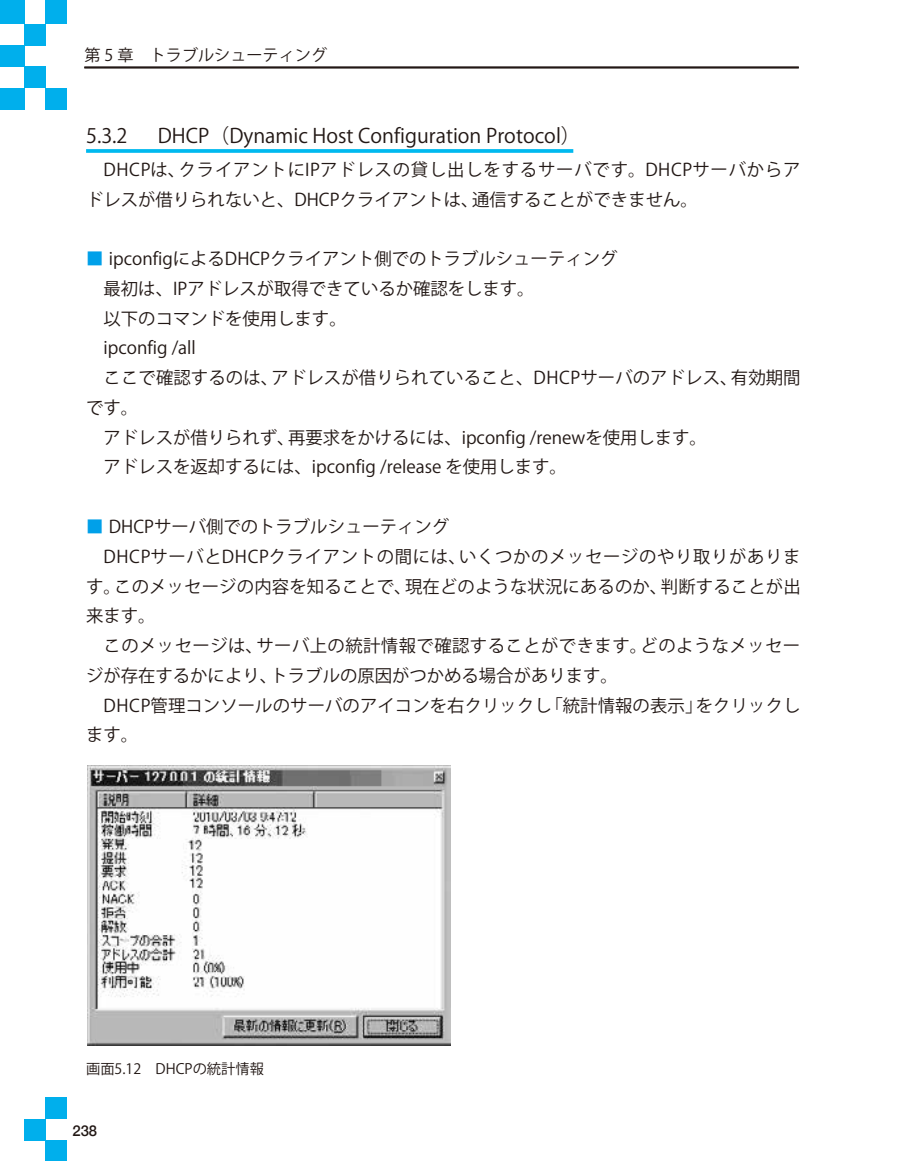
<style>
.page{position:relative;width:898px;height:1161px;background:#fff}
.page>*{position:absolute;margin:0;border:0;box-sizing:border-box;transform-origin:0 0}
.t1{font:19.78px "Koz Go Pr 6 N";color:#221815}
.t2{font:17.32px/29.8px "Koz Go Pr 6 N";color:#221815}
.t3{font:17.32px "Koz Go Pr 6 N";letter-spacing:.035em;color:#221815}
.t4{font:17.32px "Koz Go Pr 6 N";letter-spacing:.025em;color:#221815}
.t5{font:16.1px "Koz Go Pr 6 N";color:#221815}
.t6{font:500 14.88px "Helvetica Neue";color:#221815}
.t7{font:14.17px "Koz Go Pr 6 N";color:#221815}
.s1{color:#00a0e9}
</style>
<div class="page">
<div style="left:46px;top:1097px;width:21px;height:22px;background:#00afec"></div>
<div style="left:24px;top:1119px;width:22px;height:21px;background:#00afec"></div>
<div style="left:45px;top:1140px;width:22px;height:21px;background:#00afec"></div>
<div style="left:0;top:0;width:25px;height:24px;background:#00afec"></div>
<div style="left:46px;top:0;width:21px;height:24px;background:#00afec"></div>
<div style="left:24px;top:24px;width:22px;height:21px;background:#00afec"></div>
<div style="left:0;top:45px;width:24px;height:22px;background:#00afec"></div>
<div style="left:24px;top:67px;width:21px;height:21px;background:#00afec"></div>
<div style="left:46px;top:88px;width:21px;height:22px;background:#00afec"></div>
<div style="left:0;top:88px;width:24px;height:21px;background:#00afec"></div>
<svg style="left:86px;top:149px;width:487px;height:4px;background:#11bdef"></svg>
<img style="left:88px;top:766px;width:362px;height:279px">
<hr style="left:84px;top:67px;width:715px;height:1px;background:#221815">
<p class="t5" style="left:84px;top:46px;width:244px">第 5 章　トラブルシューティング</p>
<p class="t1" style="left:86px;top:125px;width:43px">5.3.2</p>
<p class="t1" style="left:158px;top:125px;width:424px">DHCP（Dynamic Host Configuration Protocol）</p>
<p class="t2" style="left:86px;top:155px;width:716px;text-indent:18px">DHCPは、クライアントにIPアドレスの貸し出しをするサーバです。DHCPサーバからアドレスが借りられないと、DHCPクライアントは、通信することができません。</p>
<p class="t2" style="left:86px;top:244px;width:533px"><span class="s1">■</span> ipconfigによるDHCPクライアント側でのトラブルシューティング</p>
<p class="t2" style="left:104px;top:274px;width:433px">最初は、IPアドレスが取得できているか確認をします。</p>
<p class="t2" style="left:104px;top:304px;width:245px">以下のコマンドを使用します。</p>
<p class="t2" style="left:104px;top:333px;width:94px">ipconfig /all</p>
<p class="t2" style="left:104px;top:363px;width:698px">ここで確認するのは、アドレスが借りられていること、DHCPサーバのアドレス、有効期間</p>
<p class="t2" style="left:86px;top:393px;width:54px">です。</p>
<p class="t2" style="left:104px;top:423px;width:605px">アドレスが借りられず、再要求をかけるには、ipconfig /renewを使用します。</p>
<p class="t2" style="left:104px;top:453px;width:465px">アドレスを返却するには、ipconfig /release を使用します。</p>
<p class="t2" style="left:86px;top:512px;width:365px"><span class="s1">■</span> DHCPサーバ側でのトラブルシューティング</p>
<p class="t3" style="left:104px;top:547px;width:698px">DHCPサーバとDHCPクライアントの間には、いくつかのメッセージのやり取りがありま</p>
<p class="t2" style="left:86px;top:572px;width:716px">す。このメッセージの内容を知ることで、現在どのような状況にあるのか、判断することが出</p>
<p class="t2" style="left:86px;top:601px;width:71px">来ます。</p>
<p class="t4" style="left:104px;top:636px;width:698px">このメッセージは、サーバ上の統計情報で確認することができます。どのようなメッセー</p>
<p class="t2" style="left:86px;top:661px;width:533px">ジが存在するかにより、トラブルの原因がつかめる場合があります。</p>
<p class="t2" style="left:104px;top:691px;width:698px">DHCP管理コンソールのサーバのアイコンを右クリックし「統計情報の表示」をクリックし</p>
<p class="t2" style="left:86px;top:720px;width:54px">ます。</p>
<p class="t7" style="left:86px;top:1061px;width:179px">画面5.12　DHCPの統計情報</p>
<p class="t6" style="left:72px;top:1118px;width:26px">238</p>
</div>
